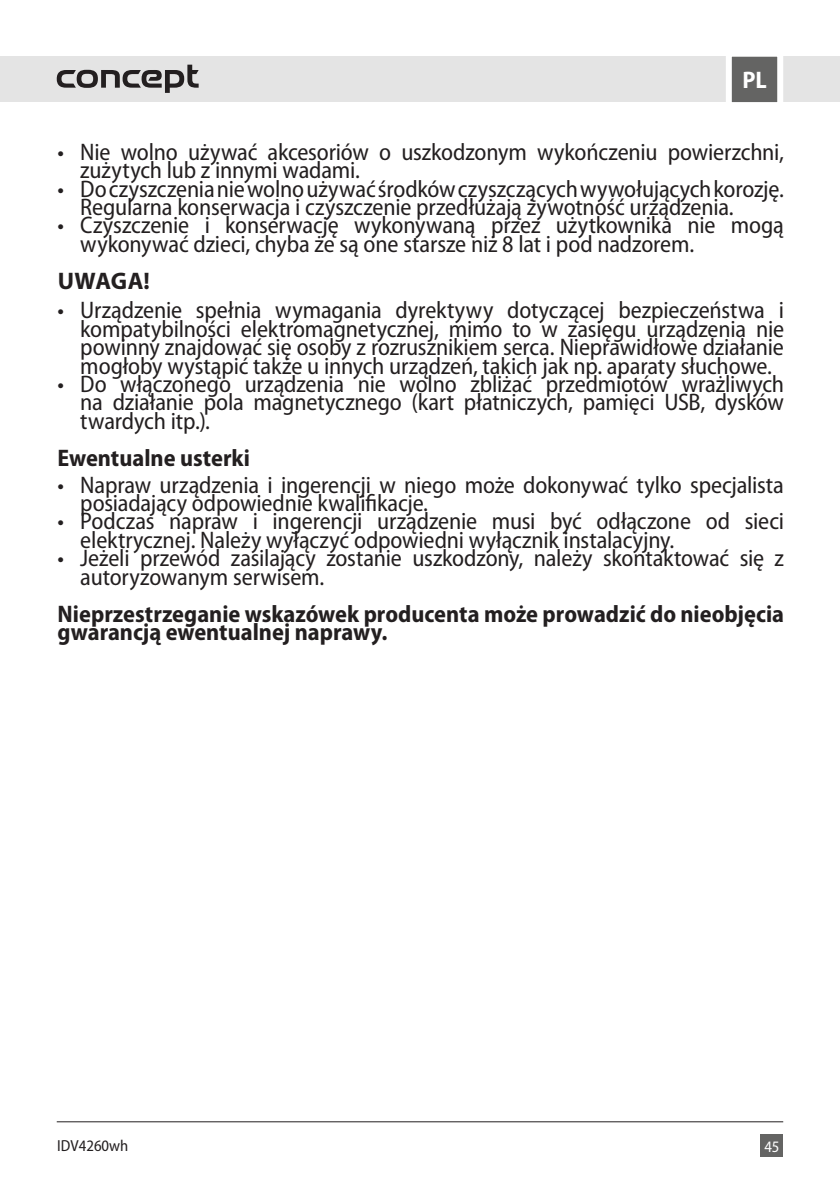
<style>
.page{position:relative;width:840px;height:1191px;background:#fff}
.page>*{position:absolute;margin:0;border:0;box-sizing:border-box;transform-origin:0 0}
.t1{font:semi-condensed 24px/18.4px "Myriad Pro";letter-spacing:-.01em;color:#231f20}
.t2{font:700 semi-condensed 24px/18.4px "Myriad Pro";color:#231f20}
.t3{font:700 24px "Myriad Pro";color:#231f20}
.t4{font:700 semi-condensed 24px "Myriad Pro";color:#fff}
.t5{font:semi-condensed 16px "Myriad Pro";color:#231f20}
.t6{font:semi-condensed 16px "Myriad Pro";color:#fff}
</style>
<div class="page">
<div style="left:0;top:57px;width:839px;height:45px;background:#e4e4e4"></div>
<div style="left:760px;top:1134px;width:22px;height:23px;background:#646463"></div>
<svg style="left:722px;top:56px;width:63px;height:47px;background:#909090"></svg>
<hr style="left:57px;top:1121px;width:725px;height:1px;background:#231f20">
<svg style="left:57px;top:65px;width:141px;height:28px"></svg>
<p class="t4" style="left:742px;top:67px;width:26px">PL</p>
<p class="t1" style="left:80px;top:143px;width:705px;text-indent:-23px">• Nie wolno używać akcesoriów o uszkodzonym wykończeniu powierzchni, zużytych lub z innymi wadami.</p>
<p class="t1" style="left:80px;top:180px;width:704px;text-indent:-23px">• Do czyszczenia nie wolno używać środków czyszczących wywołujących korozję.<br>Regularna konserwacja i czyszczenie przedłużają żywotność urządzenia.</p>
<p class="t1" style="left:80px;top:217px;width:704px;text-indent:-23px">• Czyszczenie i konserwację wykonywaną przez użytkownika nie mogą wykonywać dzieci, chyba że są one starsze niż 8 lat i pod nadzorem.</p>
<p class="t3" style="left:58px;top:265px;width:94px">UWAGA!</p>
<p class="t1" style="left:80px;top:302px;width:705px;text-align:justify;text-indent:-23px">• Urządzenie spełnia wymagania dyrektywy dotyczącej bezpieczeństwa i kompatybilności elektromagnetycznej, mimo to w zasięgu urządzenia nie powinny znajdować się osoby z rozrusznikiem serca. Nieprawidłowe działanie mogłoby wystąpić także u innych urządzeń, takich jak np. aparaty słuchowe.</p>
<p class="t1" style="left:80px;top:375px;width:705px;text-align:justify;text-indent:-23px">• Do włączonego urządzenia nie wolno zbliżać przedmiotów wrażliwych na działanie pola magnetycznego (kart płatniczych, pamięci USB, dysków twardych itp.).</p>
<p class="t2" style="left:58px;top:449px;width:194px">Ewentualne usterki</p>
<p class="t1" style="left:80px;top:476px;width:704px;text-indent:-23px">• Napraw urządzenia i ingerencji w niego może dokonywać tylko specjalista posiadający odpowiednie kwalifikacje.</p>
<p class="t1" style="left:80px;top:513px;width:704px;text-indent:-23px">• Podczas napraw i ingerencji urządzenie musi być odłączone od sieci elektrycznej. Należy wyłączyć odpowiedni wyłącznik instalacyjny.</p>
<p class="t1" style="left:80px;top:549px;width:704px;text-indent:-23px">• Jeżeli przewód zasilający zostanie uszkodzony, należy skontaktować się z autoryzowanym serwisem.</p>
<p class="t2" style="left:58px;top:604px;width:727px">Nieprzestrzeganie wskazówek producenta może prowadzić do nieobjęcia gwarancją ewentualnej naprawy.</p>
<p class="t5" style="left:57px;top:1136px;width:73px">IDV4260wh</p>
<p class="t6" style="left:764px;top:1138px;width:17px">45</p>
</div>
